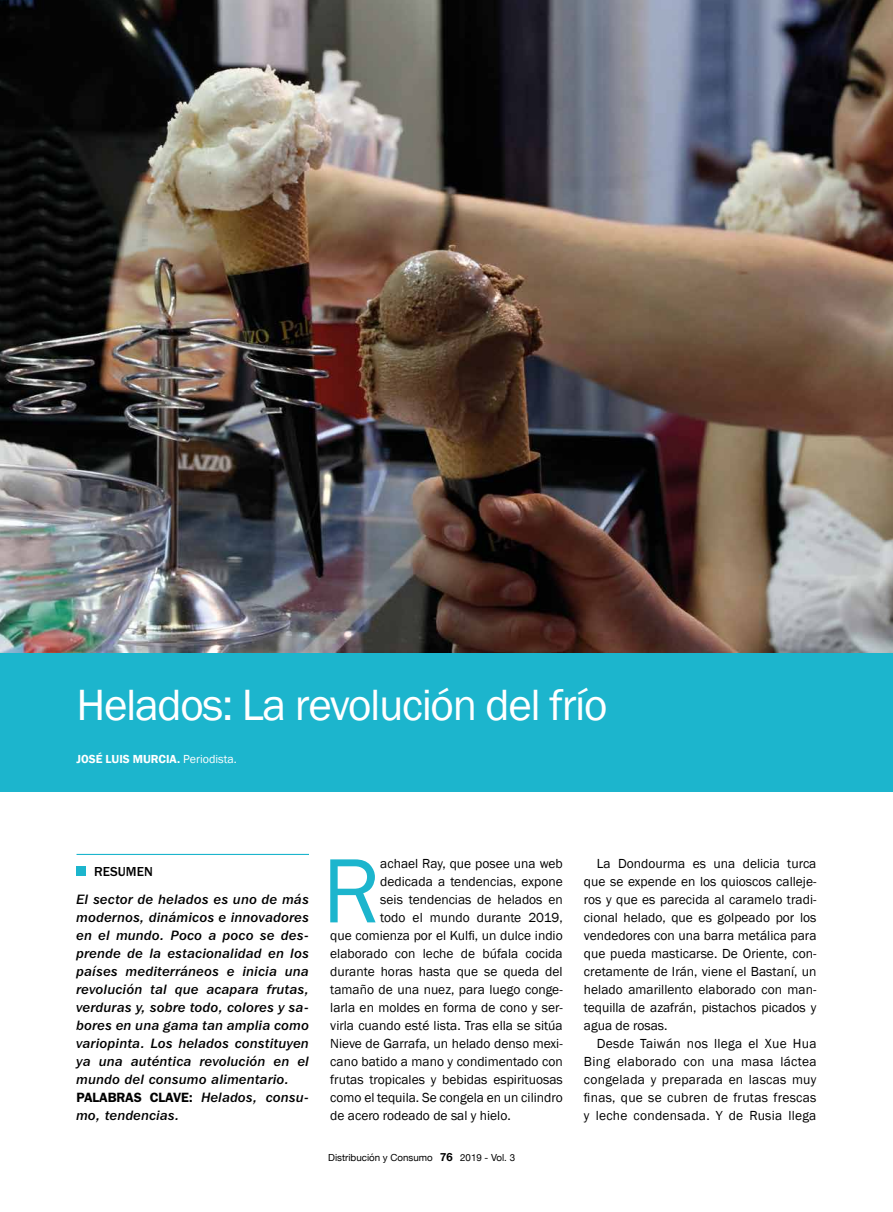
<style>
.page{position:relative;width:893px;height:1212px;background:#fff}
.page>*{position:absolute;margin:0;border:0;box-sizing:border-box;transform-origin:0 0}
.t1{font:94.5px "Franklin Gothic";color:#1cb5cd}
.t2{font:45px "Franklin Gothic";letter-spacing:-.03em;color:#fff}
.t3{font:13.5px/18px "Franklin Gothic";color:#000;text-align:justify}
.t4{font:13.5px/18px "Franklin Gothic IT Cby BT Med Ital";letter-spacing:.025em;color:#000;text-align:justify}
.t5{font:600 13.5px "Franklin Gothic LT";letter-spacing:-.01em;color:#000}
.t6{font:500 13.5px "Franklin Gothic LT";color:#000}
.t7{font:600 12px "Franklin Gothic";color:#fff}
.t8{font:9.75px "Helvetica Neue";color:#000}
.s1{font-weight:400}
.s2{font-family:"Franklin Gothic IT Cby BT Med Ital";font-weight:400}
.s3{font-weight:700;font-size:11.25px}
</style>
<div class="page">
<hr style="left:77px;top:854px;width:232px;height:1px;background:#1cb5cd">
<div style="left:77px;top:866px;width:9px;height:9px;background:#1cb5cd"></div>
<div style="left:0;top:653px;width:893px;height:139px;background:#1cb5cd"></div>
<img style="left:0;top:0;width:893px;height:653px">
<h2 class="t2" style="left:77px;top:677px;width:532px">Helados: La revolución del frío</h2>
<p class="t7" style="left:77px;top:752px;width:162px">JOSÉ LUIS MURCIA. <span class="s1">Periodista.</span></p>
<p class="t6" style="left:94px;top:863px;width:60px">RESUMEN</p>
<p class="t4" style="left:77px;top:890px;width:234px">El sector de helados es uno de más modernos, dinámicos e innovadores en el mundo. Poco a poco se des&shy;prende de la estacionalidad en los países mediterráneos e inicia una revolución tal que acapara frutas, verduras y, sobre todo, colores y sa&shy;bores en una gama tan amplia como variopinta. Los helados constituyen ya una auténtica revolución en el mundo del consumo alimentario.</p>
<p class="t5" style="left:77px;top:1090px;width:234px">PALABRAS CLAVE: <span class="s2">Helados, consu-</span></p>
<p class="t4" style="left:77px;top:1106px;width:104px">mo, tendencias.</p>
<h1 class="t1" style="left:322px;top:832px;width:59px">R</h1>
<p class="t3" style="left:380px;top:855px;width:184px">achael Ray, que posee una web</p>
<p class="t3" style="left:380px;top:873px;width:184px">dedicada a tendencias, expone</p>
<p class="t3" style="left:380px;top:891px;width:184px">seis tendencias de helados en</p>
<p class="t3" style="left:380px;top:909px;width:184px">todo el mundo durante 2019,</p>
<p class="t3" style="left:330px;top:927px;width:234px">que comienza por el Kulfi, un dulce indio</p>
<p class="t3" style="left:330px;top:945px;width:234px">elaborado con leche de búfala cocida</p>
<p class="t3" style="left:330px;top:963px;width:234px">durante horas hasta que se queda del</p>
<p class="t3" style="left:330px;top:981px;width:234px">tamaño de una nuez, para luego conge-</p>
<p class="t3" style="left:330px;top:999px;width:234px">larla en moldes en forma de cono y ser-</p>
<p class="t3" style="left:330px;top:1017px;width:234px">virla cuando esté lista. Tras ella se sitúa</p>
<p class="t3" style="left:330px;top:1035px;width:234px">Nieve de Garrafa, un helado denso mexi-</p>
<p class="t3" style="left:330px;top:1053px;width:234px">cano batido a mano y condimentado con</p>
<p class="t3" style="left:330px;top:1071px;width:234px">frutas tropicales y bebidas espirituosas</p>
<p class="t3" style="left:330px;top:1089px;width:234px">como el tequila. Se congela en un cilindro</p>
<p class="t3" style="left:330px;top:1107px;width:182px">de acero rodeado de sal y hielo.</p>
<p class="t8" style="left:328px;top:1150px;width:188px">Distribución y Consumo <span class="s3">76</span> 2019 - Vol. 3</p>
<p class="t3" style="left:584px;top:855px;width:234px;text-indent:13px">La Dondourma es una delicia turca que se expende en los quioscos calleje&shy;ros y que es parecida al caramelo tradi&shy;cional helado, que es golpeado por los vendedores con una barra metálica para que pueda masticarse. De Oriente, con&shy;cretamente de Irán, viene el Bastaní, un helado amarillento elaborado con man&shy;tequilla de azafrán, pistachos picados y agua de rosas.</p>
<p class="t3" style="left:584px;top:1035px;width:234px;text-indent:13px">Desde Taiwán nos llega el Xue Hua Bing elaborado con una masa láctea congelada y preparada en lascas muy finas, que se cubren de frutas frescas y leche condensada. Y de Rusia llega</p>
</div>
